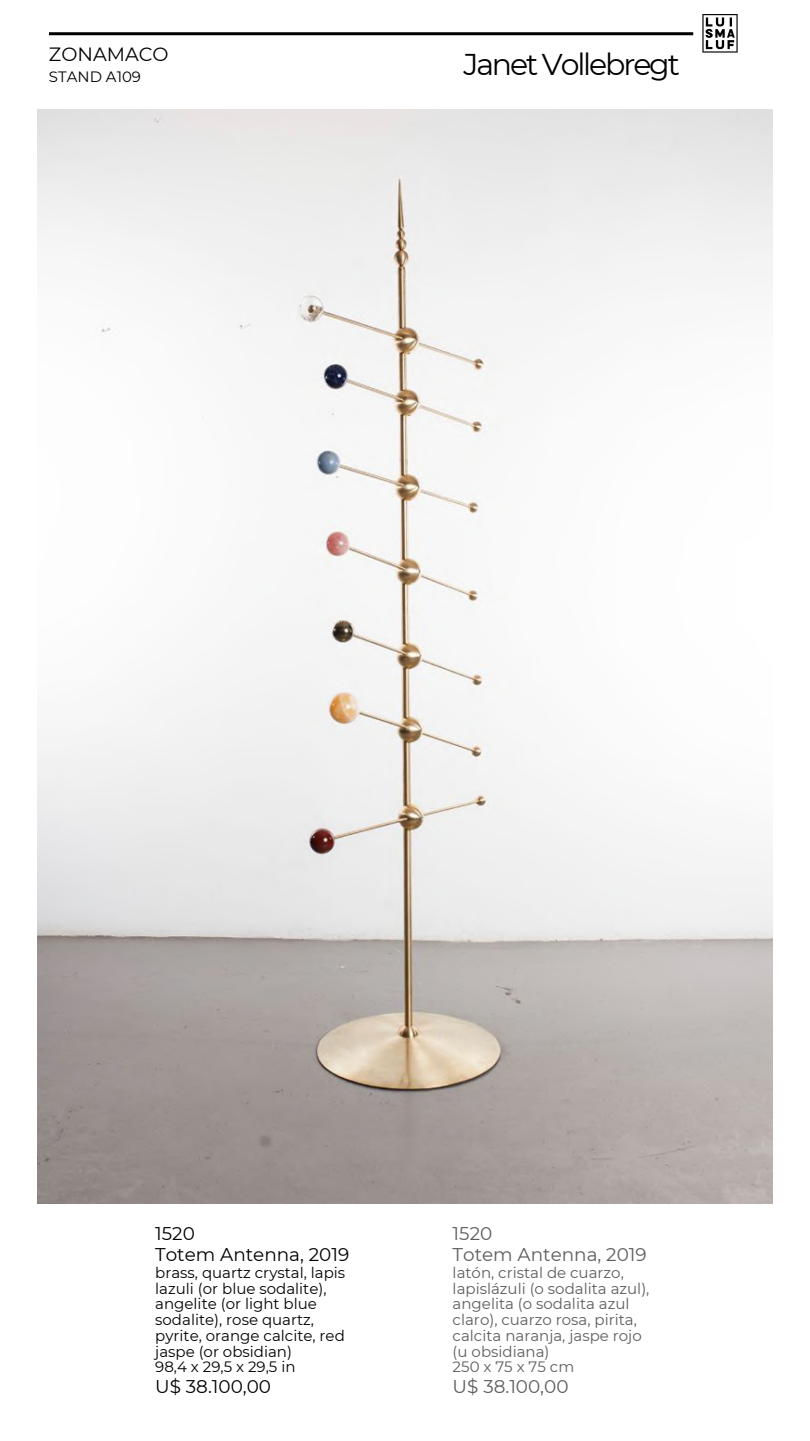
<style>
.page{position:relative;width:810px;height:1441px;background:#fff}
.page>*{position:absolute;margin:0;border:0;box-sizing:border-box;transform-origin:0 0}
.t1{font:30px "Montserrat";letter-spacing:-.07em;color:#000}
.t2{font:19.2px "Montserrat";color:#000}
.t3{font:18.4px "Montserrat";color:#000}
.t4{font:18.4px "Montserrat";color:#5d5d5d}
.t5{font:15px/15.8px "Montserrat";color:#000}
.t6{font:15px/15.8px "Montserrat";color:#5d5d5d}
</style>
<div class="page">
<hr style="left:49px;top:32px;width:644px;height:3px;background:#000">
<img style="left:37px;top:110px;width:735px;height:1093px">
<img style="left:702px;top:14px;width:36px;height:39px">
<p class="t2" style="left:49px;top:43px;width:121px">ZONAMACO</p>
<p class="t5" style="left:49px;top:69px;width:94px">STAND A109</p>
<p class="t1" style="left:463px;top:46px;width:218px">Janet Vollebregt</p>
<p class="t3" style="left:155px;top:1222px;width:41px">1520</p>
<p class="t3" style="left:155px;top:1243px;width:196px">Totem Antenna, 2019</p>
<p class="t5" style="left:155px;top:1264px;width:192px">brass, quartz crystal, lapis lazuli (or blue sodalite), angelite (or light blue sodalite), rose quartz, pyrite, orange calcite, red jaspe (or obsidian)</p>
<p class="t5" style="left:155px;top:1358px;width:142px">98,4 x 29,5 x 29,5 in</p>
<p class="t3" style="left:155px;top:1374px;width:117px">U$ 38.100,00</p>
<p class="t4" style="left:453px;top:1222px;width:41px">1520</p>
<p class="t4" style="left:453px;top:1243px;width:196px">Totem Antenna, 2019</p>
<p class="t6" style="left:453px;top:1264px;width:198px">latón, cristal de cuarzo, lapislázuli (o sodalita azul), angelita (o sodalita azul claro), cuarzo rosa, pirita, calcita naranja, jaspe rojo (u obsidiana)</p>
<p class="t6" style="left:453px;top:1358px;width:123px">250 x 75 x 75 cm</p>
<p class="t4" style="left:453px;top:1374px;width:117px">U$ 38.100,00</p>
</div>
